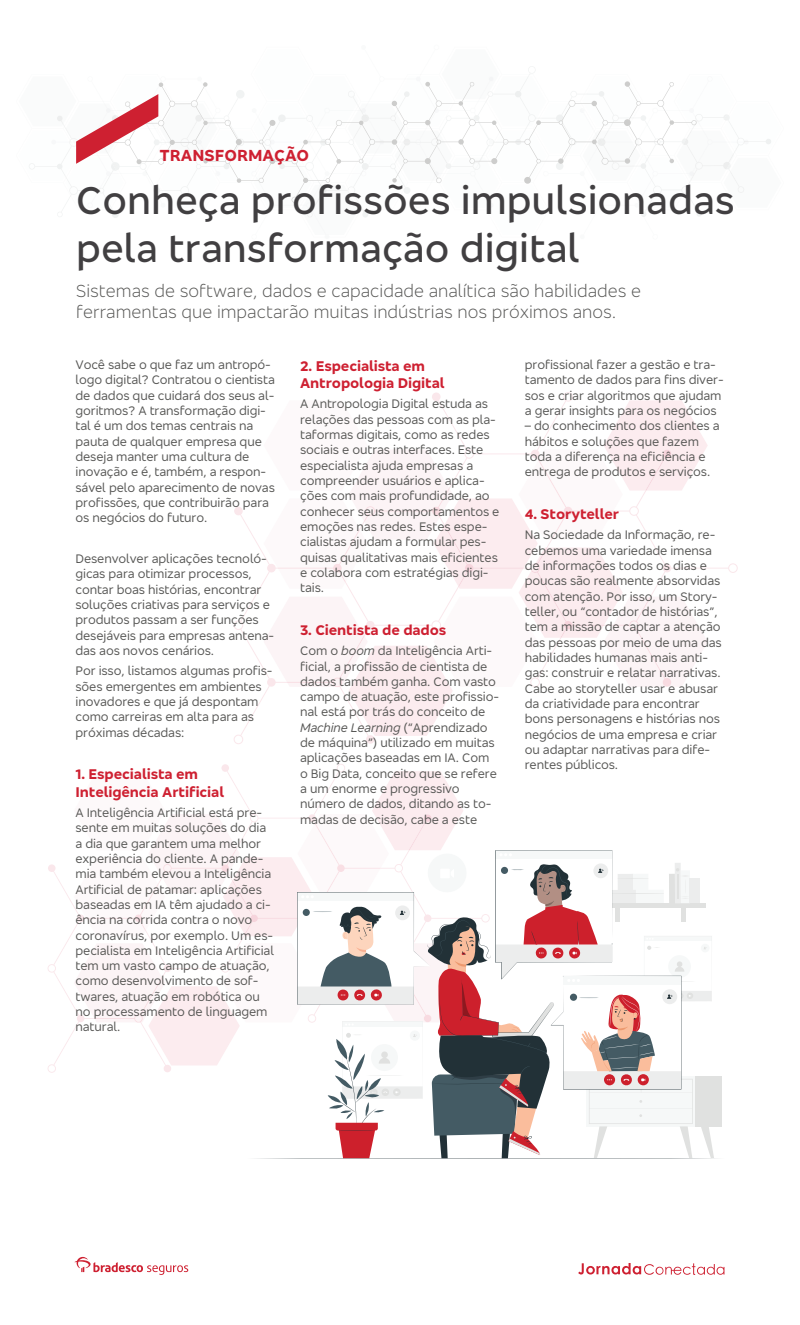
<style>
.page{position:relative;width:800px;height:1325px;background:#fff}
.page>*{position:absolute;margin:0;border:0;box-sizing:border-box;transform-origin:0 0}
.t1{font:500 40px/48px "Bradesco Sans";color:#413f41}
.t2{font:300 18px/21.6px "Bradesco Sans";color:#575755}
.t3{font:700 16.5px "Bradesco Sans";color:#ce2031}
.t4{font:700 14.5px/17.4px "Bradesco Sans";letter-spacing:-.01em;color:#ce2031}
.t5{font:12.75px/15.3px "Bradesco Sans";letter-spacing:-.01em;color:#575755}
.s1{font-style:italic}
</style>
<div class="page">
<svg style="left:264px;top:400px;width:444px;height:336px"></svg>
<svg style="left:29px;top:67px;width:742px;height:151px"></svg>
<svg style="left:75px;top:1257px;width:113px;height:18px"></svg>
<svg style="left:578px;top:1263px;width:146px;height:12px"></svg>
<div style="left:695px;top:1076px;width:27px;height:50px;background:#e0e1e0"></div>
<svg style="left:74px;top:771px;width:640px;height:387px"></svg>
<hr style="left:248px;top:1158px;width:476px;height:1px;background:#223137;border-radius:50%">
<p class="t3" style="left:159px;top:144px;width:151px">TRANSFORMAÇÃO</p>
<h1 class="t1" style="left:76px;top:174px;width:660px">Conheça profissões impulsionadas pela transformação digital</h1>
<h2 class="t2" style="left:76px;top:279px;width:567px">Sistemas de software, dados e capacidade analítica são habilidades e ferramentas que impactarão muitas indústrias nos próximos anos.</h2>
<p class="t5" style="left:76px;top:357px;width:201px">Você sabe o que faz um antropó&shy;logo digital? Contratou o cientista de dados que cuidará dos seus al&shy;goritmos? A transformação digi&shy;tal é um dos temas centrais na pauta de qualquer empresa que deseja manter uma cultura de inovação e é, também, a respon&shy;sável pelo aparecimento de novas profissões, que contribuirão para os negócios do futuro.</p>
<p class="t5" style="left:76px;top:550px;width:200px">Desenvolver aplicações tecnoló&shy;gicas para otimizar processos, contar boas histórias, encontrar soluções criativas para serviços e produtos passam a ser funções desejáveis para empresas antena&shy;das aos novos cenários.</p>
<p class="t5" style="left:76px;top:663px;width:199px">Por isso, listamos algumas profis&shy;sões emergentes em ambientes inovadores e que já despontam como carreiras em alta para as próximas décadas:</p>
<p class="t4" style="left:76px;top:765px;width:150px">1. Especialista em<br>Inteligência Artificial</p>
<p class="t5" style="left:76px;top:804px;width:200px">A Inteligência Artificial está pre&shy;sente em muitas soluções do dia a dia que garantem uma melhor experiência do cliente. A pande&shy;mia também elevou a Inteligência<br>Artificial de patamar: aplicações baseadas em IA têm ajudado a ci&shy;ência na corrida contra o novo coronavírus, por exemplo. Um es&shy;pecialista em Inteligência Artificial tem um vasto campo de atuação, como desenvolvimento de sof&shy;twares, atuação em robótica ou no processamento de linguagem natural.</p>
<p class="t5" style="left:525px;top:357px;width:200px">profissional fazer a gestão e tra&shy;tamento de dados para fins diver&shy;sos e criar algoritmos que ajudam a gerar insights para os negócios</p>
<p class="t5" style="left:525px;top:418px;width:196px">– do conhecimento dos clientes a hábitos e soluções que fazem toda a diferença na eficiência e entrega de produtos e serviços.</p>
<p class="t4" style="left:525px;top:505px;width:96px">4. Storyteller</p>
<p class="t5" style="left:525px;top:527px;width:198px">Na Sociedade da Informação, re&shy;cebemos uma variedade imensa de informações todos os dias e poucas são realmente absorvidas com atenção. Por isso, um Story&shy;teller, ou “contador de histórias”, tem a missão de captar a atenção das pessoas por meio de uma das habilidades humanas mais anti&shy;gas: construir e relatar narrativas.<br>Cabe ao storyteller usar e abusar da criatividade para encontrar bons personagens e histórias nos negócios de uma empresa e criar ou adaptar narrativas para dife&shy;rentes públicos.</p>
<p class="t4" style="left:300px;top:356px;width:146px">2. Especialista em<br>Antropologia Digital</p>
<p class="t5" style="left:300px;top:396px;width:201px">A Antropologia Digital estuda as relações das pessoas com as pla&shy;taformas digitais, como as redes sociais e outras interfaces. Este especialista ajuda empresas a compreender usuários e aplica&shy;ções com mais profundidade, ao conhecer seus comportamentos e emoções nas redes. Estes espe&shy;cialistas ajudam a formular pes&shy;quisas qualitativas mais eficientes e colabora com estratégias digi&shy;tais.</p>
<p class="t4" style="left:300px;top:621px;width:148px">3. Cientista de dados</p>
<p class="t5" style="left:300px;top:643px;width:200px">Com o <span class="s1">boom</span> da Inteligência Arti&shy;ficial, a profissão de cientista de dados também ganha. Com vasto campo de atuação, este profissio&shy;nal está por trás do conceito de<br><span class="s1">Machine Learning</span> (“Aprendizado de máquina”) utilizado em muitas aplicações baseadas em IA. Com o Big Data, conceito que se refere a um enorme e progressivo número de dados, ditando as to&shy;madas de decisão, cabe a este</p>
</div>
